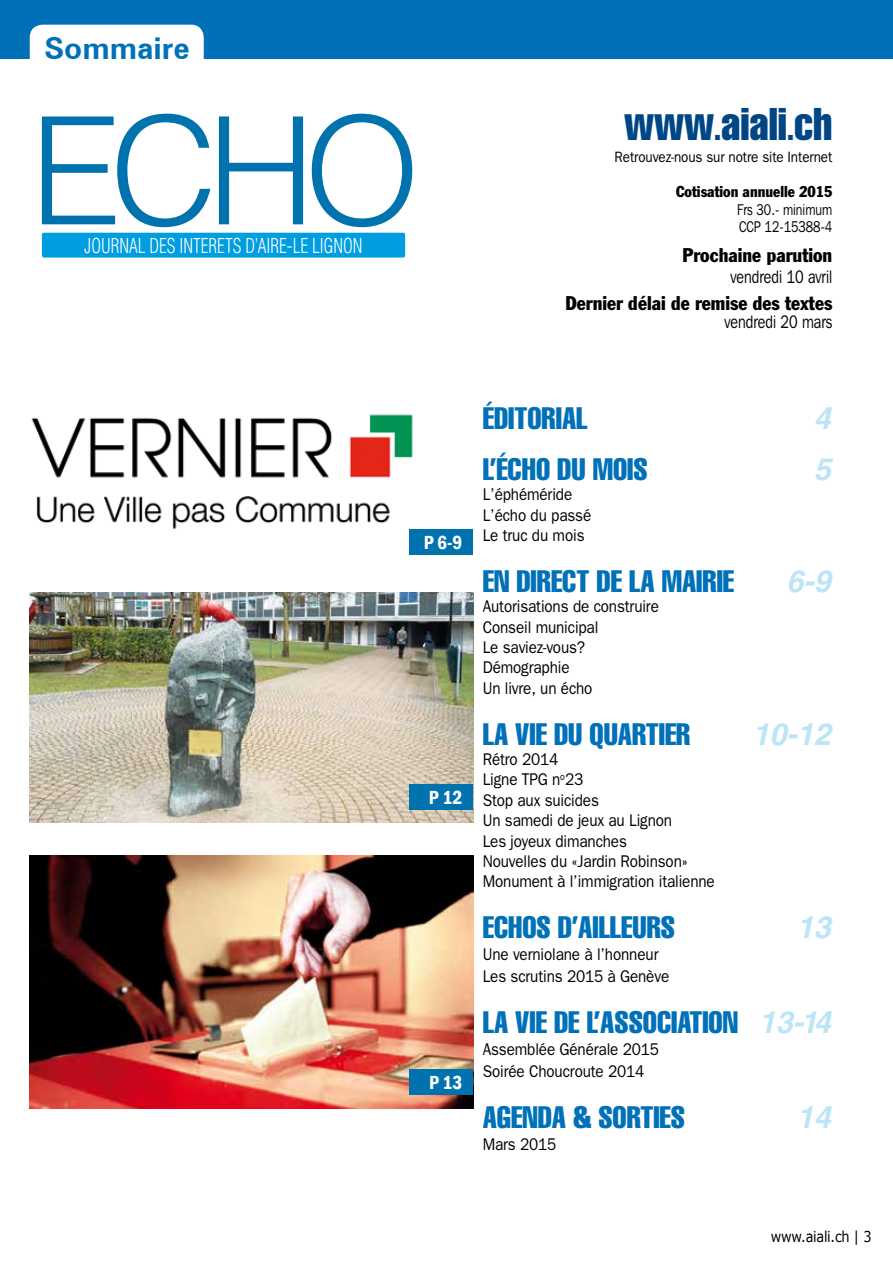
<style>
.page{position:relative;width:893px;height:1263px;background:#fff}
.page>*{position:absolute;margin:0;border:0;box-sizing:border-box;transform-origin:0 0}
.t1{font:300 149.7px "Helvetica";color:#0073af}
.t2{font:extra-condensed 45px "Helvetica";color:#004687}
.t3{font:extra-condensed 30.6px "Helvetica";color:#0071b9}
.t4{font:italic 700 30.6px "Helvetica";color:#bde4f7}
.t5{font:700 30px "Zurich BT";color:#0071b9}
.t6{font:300 condensed 20.1px "Helvetica";color:#fff;scale:.87 1}
.t7{font:condensed 19.5px "Franklin Gothic";color:#000}
.t8{font:600 condensed 19.5px "Franklin Gothic";color:#fff}
.t9{font:18px "Franklin Gothic Condensed";color:#000}
.t10{font:16.95px/20.4px "Franklin Gothic";letter-spacing:-.01em;color:#000;scale:.9 1}
.t11{font:15.45px/17.1px "Franklin Gothic Condensed";color:#000}
.t12{font:condensed 15.45px "Franklin Gothic";color:#000}
.t13{font:15px "Franklin Gothic";letter-spacing:-.01em;color:#000;scale:.9 1}
.t14{font:15px "Verdana";letter-spacing:-.02em;color:#000;scale:.86 1}
.s1{font-size:30px}
.s2{font-weight:700;font-style:italic;font-stretch:normal;color:#bde4f7}
</style>
<div class="page">
<div style="left:0;top:0;width:893px;height:59px;background:#0071b9"></div>
<div style="left:30px;top:25px;width:174px;height:60px;background:#fff;border-radius:13px"></div>
<img style="left:30px;top:855px;width:443px;height:253px">
<img style="left:30px;top:592px;width:443px;height:230px">
<img style="left:31px;top:414px;width:442px;height:141px">
<div style="left:410px;top:529px;width:63px;height:25px;background:#0073af"></div>
<div style="left:410px;top:784px;width:63px;height:26px;background:#0073af"></div>
<div style="left:410px;top:1069px;width:63px;height:26px;background:#0073af"></div>
<div style="left:42px;top:233px;width:363px;height:25px;background:#009ee0;border-radius:2px"></div>
<h3 class="t5" style="left:45px;top:30px;width:147px">Sommaire</h3>
<h1 class="t1" style="left:30px;top:78px;width:392px">ECHO</h1>
<p class="t6" style="left:85px;top:234px;width:321px">JOURNAL DES INTERETS D’AIRE-LE LIGNON</p>
<h2 class="t2" style="left:624px;top:95px;width:210px">www<span class="s1">.</span>aiali<span class="s1">.</span>ch</h2>
<p class="t13" style="left:615px;top:148px;width:243px">Retrouvez-nous sur notre site Internet</p>
<p class="t12" style="left:676px;top:182px;width:158px">Cotisation annuelle 2015</p>
<p class="t11" style="left:737px;top:200px;width:97px">Frs 30.- minimum<br>CCP 12-15388-4</p>
<p class="t7" style="left:682px;top:243px;width:151px">Prochaine parution</p>
<p class="t9" style="left:730px;top:266px;width:103px">vendredi 10 avril</p>
<p class="t7" style="left:566px;top:291px;width:268px">Dernier délai de remise des textes</p>
<p class="t9" style="left:724px;top:311px;width:109px">vendredi 20 mars</p>
<p class="t8" style="left:424px;top:529px;width:40px">P 6-9</p>
<p class="t8" style="left:429px;top:785px;width:35px">P 12</p>
<p class="t8" style="left:429px;top:1069px;width:35px">P 13</p>
<h3 class="t3" style="left:483px;top:399px;width:106px">ÉDITORIAL</h3>
<h3 class="t4" style="left:814px;top:399px;width:18px">4</h3>
<h3 class="t3" style="left:483px;top:449px;width:166px">L’ÉCHO DU MOIS</h3>
<h3 class="t4" style="left:814px;top:450px;width:18px">5</h3>
<p class="t10" style="left:483px;top:484px;width:122px">L’éphéméride<br>L’écho du passé<br>Le truc du mois</p>
<h3 class="t3" style="left:483px;top:562px;width:253px">EN DIRECT DE LA MAIRIE</h3>
<h3 class="t4" style="left:787px;top:562px;width:46px">6-9</h3>
<p class="t10" style="left:483px;top:596px;width:197px">Autorisations de construire<br>Conseil municipal<br>Le saviez-vous?<br>Démographie<br>Un livre, un écho</p>
<h3 class="t3" style="left:483px;top:714px;width:209px">LA VIE DU QUARTIER</h3>
<h3 class="t4" style="left:753px;top:715px;width:80px">10-12</h3>
<p class="t10" style="left:483px;top:749px;width:259px">Rétro 2014<br>Ligne TPG n<sup>o</sup>23<br>Stop aux suicides<br>Un samedi de jeux au Lignon<br>Les joyeux dimanches<br>Nouvelles du «Jardin Robinson»<br>Monument à l’immigration italienne</p>
<h3 class="t3" style="left:483px;top:908px;width:194px">ECHOS D’AILLEURS</h3>
<h3 class="t4" style="left:797px;top:909px;width:35px">13</h3>
<p class="t10" style="left:483px;top:943px;width:209px;line-height:22px">Une verniolane à l’honneur<br>Les scrutins 2015 à Genève</p>
<h3 class="t3" style="left:483px;top:1003px;width:350px">LA VIE DE L’ASSOCIATION <span class="s2">13-14</span></h3>
<p class="t10" style="left:483px;top:1038px;width:197px;line-height:22px">Assemblée Générale 2015<br>Soirée Choucroute 2014</p>
<h3 class="t3" style="left:483px;top:1098px;width:204px">AGENDA &amp; SORTIES</h3>
<h3 class="t4" style="left:797px;top:1099px;width:35px">14</h3>
<p class="t10" style="left:483px;top:1134px;width:83px">Mars 2015</p>
<p class="t14" style="left:771px;top:1226px;width:119px">www.aiali.ch | 3</p>
</div>
